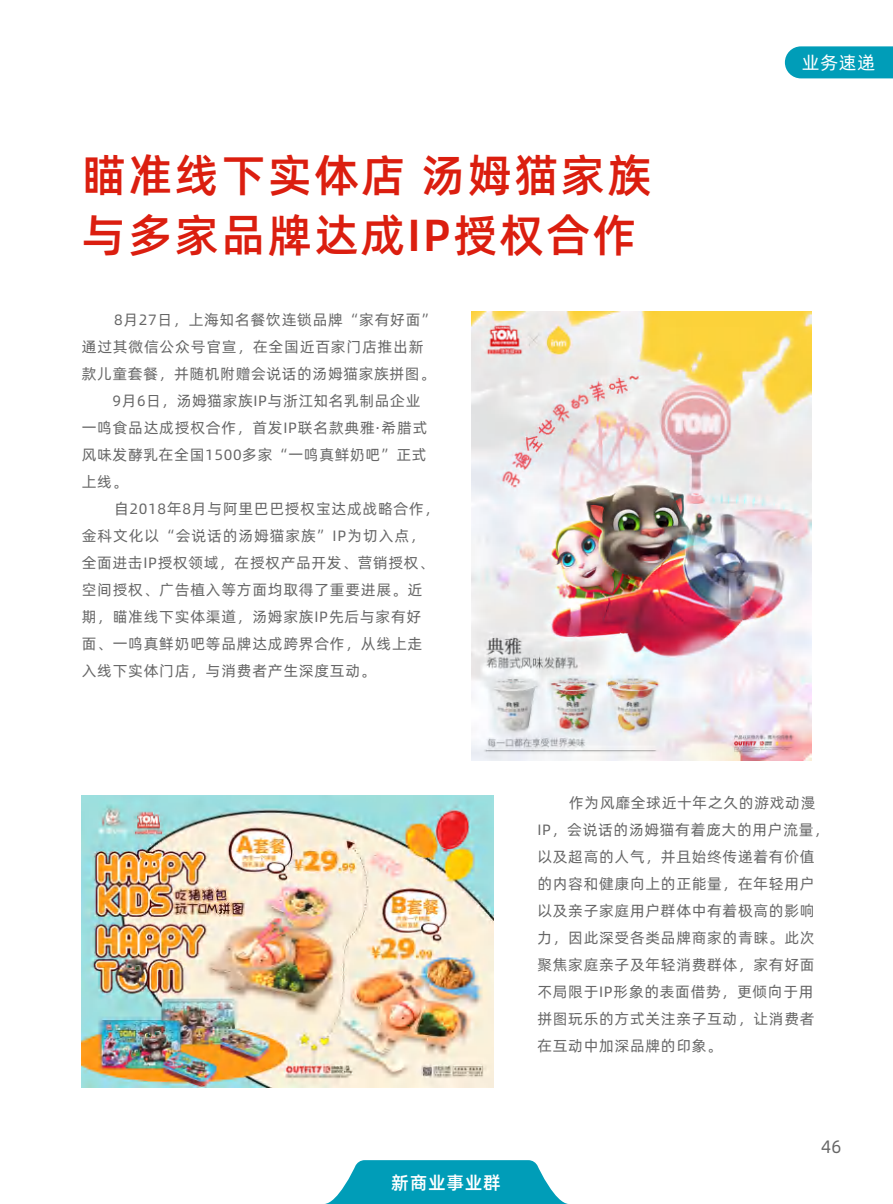
<style>
.page{position:relative;width:893px;height:1204px;background:#fff}
.page>*{position:absolute;margin:0;border:0;box-sizing:border-box;transform-origin:0 0}
.t1{font:45px/60px "Alibaba Pu Hui Ti M";letter-spacing:.05em;color:#db1e0f}
.t2{font:18px "Alibaba Pu Hui Ti M";letter-spacing:.04em;color:#fff}
.t3{font:18px "Alibaba Pu Hui Ti R";color:#fff}
.t4{font:18px "Alibaba Pu Hui Ti R";color:#666}
.t5{font:15px/27px "Alibaba Pu Hui Ti R";letter-spacing:.045em;color:#666}
</style>
<div class="page">
<div style="left:785px;top:46px;width:108px;height:32px;background:#009db8"></div>
<svg style="left:328px;top:1160px;width:237px;height:43px"></svg>
<img style="left:471px;top:312px;width:340px;height:449px">
<img style="left:82px;top:795px;width:411px;height:292px">
<h1 class="t1" style="left:82px;top:142px;width:571px">瞄准线下实体店 汤姆猫家族与多家品牌达成IP授权合作</h1>
<p class="t5" style="left:114px;top:305px;width:324px">8月27日，上海知名餐饮连锁品牌“家有好面”</p>
<p class="t5" style="left:82px;top:332px;width:343px">通过其微信公众号官宣，在全国近百家门店推出新</p>
<p class="t5" style="left:82px;top:359px;width:355px">款儿童套餐，并随机附赠会说话的汤姆猫家族拼图。</p>
<p class="t5" style="left:113px;top:386px;width:309px">9月6日，汤姆猫家族IP与浙江知名乳制品企业</p>
<p class="t5" style="left:82px;top:413px;width:347px">一鸣食品达成授权合作，首发IP联名款典雅·希腊式</p>
<p class="t5" style="left:82px;top:440px;width:346px">风味发酵乳在全国1500多家“一鸣真鲜奶吧”正式</p>
<p class="t5" style="left:82px;top:467px;width:47px">上线。</p>
<p class="t5" style="left:114px;top:494px;width:327px">自2018年8月与阿里巴巴授权宝达成战略合作，</p>
<p class="t5" style="left:82px;top:521px;width:345px">金科文化以“会说话的汤姆猫家族”IP为切入点，</p>
<p class="t5" style="left:82px;top:548px;width:354px">全面进击IP授权领域，在授权产品开发、营销授权、</p>
<p class="t5" style="left:82px;top:575px;width:342px">空间授权、广告植入等方面均取得了重要进展。近</p>
<p class="t5" style="left:82px;top:602px;width:341px">期，瞄准线下实体渠道，汤姆家族IP先后与家有好</p>
<p class="t5" style="left:82px;top:629px;width:342px">面、一鸣真鲜奶吧等品牌达成跨界合作，从线上走</p>
<p class="t5" style="left:82px;top:656px;width:295px">入线下实体门店，与消费者产生深度互动。</p>
<p class="t3" style="left:802px;top:49px;width:75px">业务速递</p>
<p class="t5" style="left:537px;top:788px;width:293px;text-indent:32px">作为风靡全球近十年之久的游戏动漫<br>IP，会说话的汤姆猫有着庞大的用户流量，以及超高的人气，并且始终传递着有价值的内容和健康向上的正能量，在年轻用户以及亲子家庭用户群体中有着极高的影响力，因此深受各类品牌商家的青睐。此次聚焦家庭亲子及年轻消费群体，家有好面不局限于IP形象的表面借势，更倾向于用拼图玩乐的方式关注亲子互动，让消费者在互动中加深品牌的印象。</p>
<p class="t2" style="left:391px;top:1168px;width:111px">新商业事业群</p>
<p class="t4" style="left:821px;top:1132px;width:22px">46</p>
</div>
